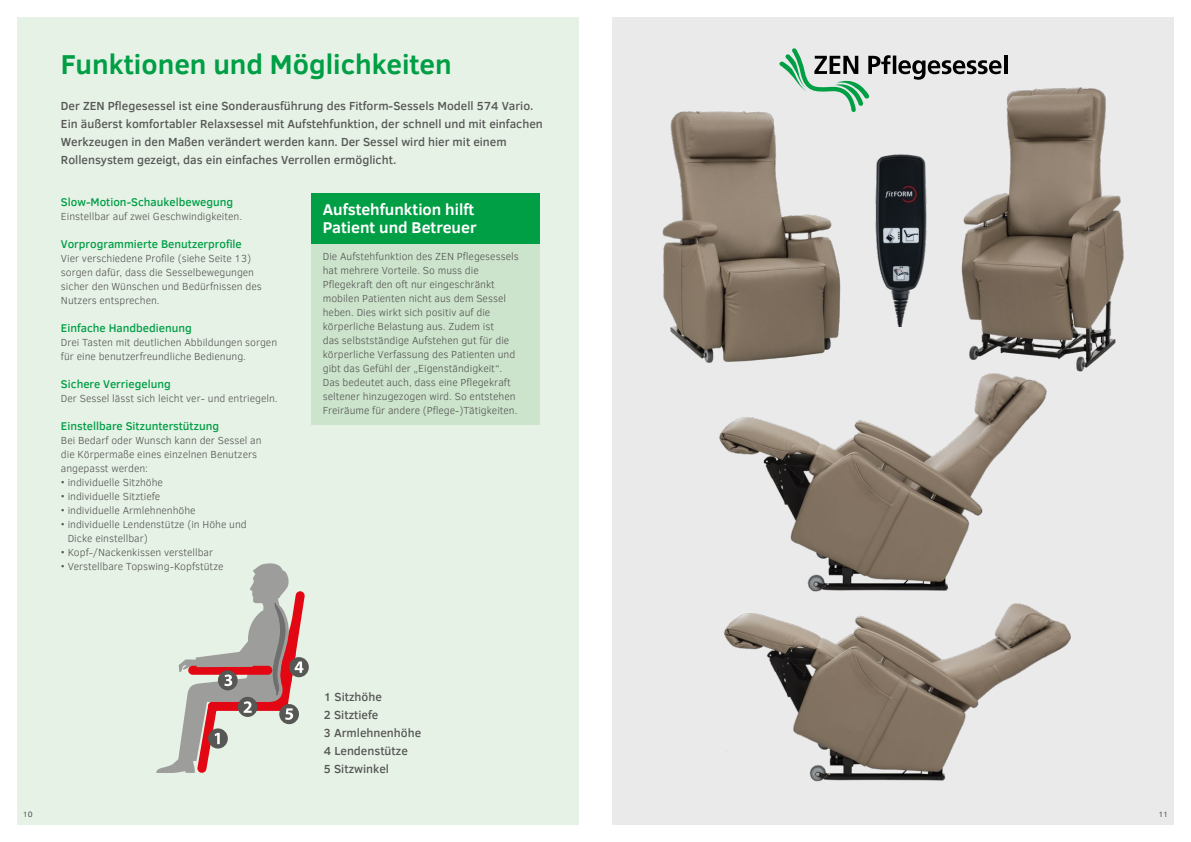
<style>
.page{position:relative;width:1191px;height:842px;background:#fff}
.page>*{position:absolute;margin:0;border:0;box-sizing:border-box;transform-origin:0 0}
.t1{font:700 28px "Clear Sans";color:#009e45}
.t2{font:700 16px/18px "Clear Sans";color:#fff}
.t3{font:15.1px "Myriad Pro";color:#575756}
.t4{font:500 12px/18px "Clear Sans";color:#575756}
.t5{font:500 11.5px "Clear Sans";color:#009e45}
.t6{font:300 10.5px/14px "Clear Sans";color:#575756}
.t7{font:8px "Clear Sans";color:#575756}
</style>
<div class="page">
<div style="left:612px;top:17px;width:562px;height:808px;background:#eaeaea"></div>
<div style="left:17px;top:17px;width:561px;height:808px;background:#e6f2e6"></div>
<img style="left:719px;top:400px;width:326px;height:192px">
<img style="left:662px;top:111px;width:179px;height:252px">
<img style="left:875px;top:154px;width:52px;height:173px">
<div style="left:311px;top:193px;width:229px;height:51px;background:#009e45"></div>
<div style="left:311px;top:244px;width:229px;height:180px;background:#cce4cb"></div>
<img style="left:961px;top:87px;width:163px;height:313px">
<svg style="left:289px;top:657px;width:20px;height:20px"></svg>
<svg style="left:156px;top:563px;width:149px;height:210px"></svg>
<svg style="left:779px;top:48px;width:222px;height:64px"></svg>
<hr style="left:1004px;top:55px;width:3px;height:19px;background:#000">
<img style="left:724px;top:603px;width:347px;height:179px">
<h1 class="t1" style="left:61px;top:44px;width:392px">Funktionen und Möglichkeiten</h1>
<p class="t4" style="left:61px;top:97px;width:483px">Der ZEN Pflegesessel ist eine Sonderausführung des Fitform-Sessels Modell 574 Vario.<br>Ein äußerst komfortabler Relaxsessel mit Aufstehfunktion, der schnell und mit einfachen Werkzeugen in den Maßen verändert werden kann. Der Sessel wird hier mit einem Rollensystem gezeigt, das ein einfaches Verrollen ermöglicht.</p>
<h2 class="t2" style="left:323px;top:200px;width:155px">Aufstehfunktion hilft<br>Patient und Betreuer</h2>
<p class="t6" style="left:323px;top:250px;width:197px">Die Aufstehfunktion des ZEN Pflegesessels hat mehrere Vorteile. So muss die Pflegekraft den oft nur eingeschränkt mobilen Patienten nicht aus dem Sessel heben. Dies wirkt sich positiv auf die körperliche Belastung aus. Zudem ist<br>das selbstständige Aufstehen gut für die körperliche Verfassung des Patienten und gibt das Gefühl der „Eigenständigkeit“.<br>Das bedeutet auch, dass eine Pflegekraft seltener hinzugezogen wird. So entstehen Freiräume für andere (Pflege-)Tätigkeiten.</p>
<p class="t5" style="left:61px;top:194px;width:174px">Slow-Motion-Schaukelbewegung</p>
<p class="t6" style="left:61px;top:209px;width:183px">Einstellbar auf zwei Geschwindigkeiten.</p>
<p class="t5" style="left:61px;top:236px;width:182px">Vorprogrammierte Benutzerprofile</p>
<p class="t6" style="left:61px;top:251px;width:202px">Vier verschiedene Profile (siehe Seite 13) sorgen dafür, dass die Sesselbewegungen sicher den Wünschen und Bedürfnissen des Nutzers entsprechen.</p>
<p class="t5" style="left:61px;top:320px;width:132px">Einfache Handbedienung</p>
<p class="t6" style="left:61px;top:335px;width:218px">Drei Tasten mit deutlichen Abbildungen sorgen für eine benutzerfreundliche Bedienung.</p>
<p class="t5" style="left:61px;top:376px;width:111px">Sichere Verriegelung</p>
<p class="t6" style="left:61px;top:391px;width:218px">Der Sessel lässt sich leicht ver- und entriegeln.</p>
<p class="t5" style="left:61px;top:418px;width:160px">Einstellbare Sitzunterstützung</p>
<p class="t6" style="left:61px;top:433px;width:202px">Bei Bedarf oder Wunsch kann der Sessel an die Körpermaße eines einzelnen Benutzers angepasst werden:</p>
<p class="t6" style="left:61px;top:475px;width:104px">• individuelle Sitzhöhe</p>
<p class="t6" style="left:61px;top:489px;width:101px">• individuelle Sitztiefe</p>
<p class="t6" style="left:61px;top:503px;width:136px">• individuelle Armlehnenhöhe</p>
<p class="t6" style="left:68px;top:517px;width:180px;text-indent:-7px">• individuelle Lendenstütze (in Höhe und<br>Dicke einstellbar)</p>
<p class="t6" style="left:61px;top:545px;width:154px">• Kopf-/Nackenkissen verstellbar</p>
<p class="t6" style="left:61px;top:559px;width:164px">• Verstellbare Topswing-Kopfstütze</p>
<h3 class="t3" style="left:329px;top:681px;width:70px">2 Zitdiepte</h3>
<p class="t4" style="left:324px;top:688px;width:99px">1 Sitzhöhe<br>2 Sitztiefe<br>3 Armlehnenhöhe<br>4 Lendenstütze<br>5 Sitzwinkel</p>
<h3 class="t3" style="left:329px;top:756px;width:61px">5 Zithoek</h3>
<p class="t7" style="left:23px;top:809px;width:11px">10</p>
<p class="t7" style="left:1158px;top:809px;width:11px">11</p>
</div>
